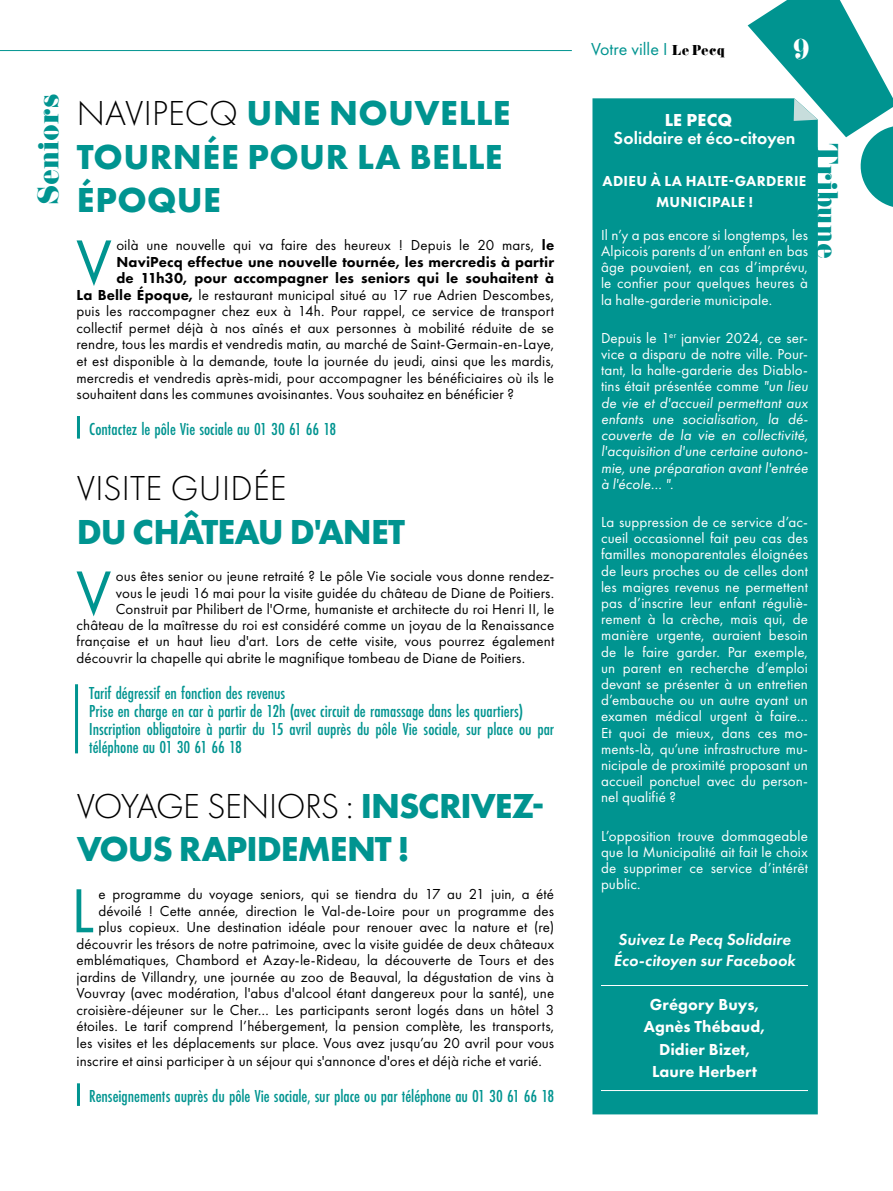
<style>
.page{position:relative;width:893px;height:1191px;background:#fff}
.page>*{position:absolute;margin:0;border:0;box-sizing:border-box;transform-origin:0 0}
.t1{font:64.5px "Futura PT";color:#009490}
.t2{font:63.6px "Futura PT";color:#009490}
.t3{font:700 36px/43.5px "Futura PT";color:#009490}
.t4{font:700 36px/43.5px "Futura PT";letter-spacing:-.025em;color:#009490}
.t5{font:700 36px "Futura PT";letter-spacing:-.03em;color:#009490}
.t6{font:300 36px "Futura PT";letter-spacing:.005em;color:#000}
.t7{font:31.5px "Didoni URWD";letter-spacing:-.005em;color:#009490}
.t8{font:31.5px "Didoni URWD";color:#fff}
.t9{font:500 18px/18px "Futura PT Cond";letter-spacing:-.005em;color:#009490}
.t10{font:600 18px "Futura PT";letter-spacing:.005em;color:#fff}
.t11{font:18px "Futura PT";color:#009490}
.t12{font:700 18px "Futura PT";letter-spacing:.015em;color:#fff}
.t13{font:800 16.5px/22.5px "Futura PT";letter-spacing:.005em;color:#fff;text-align:center}
.t14{font:italic 600 16.5px/21.6px "Futura PT";letter-spacing:.005em;color:#fff}
.t15{font:15px/16.5px "Futura PT";letter-spacing:.005em;color:#000;text-align:right}
.t16{font:15px/16.2px "Futura PT";letter-spacing:.01em;color:#fff;text-align:justify}
.t17{font:italic 15px/16.2px "Futura PT";letter-spacing:.005em;color:#fff;text-align:justify}
.t18{font:800 15px "Futura PT";letter-spacing:.01em;color:#000}
.t19{font:800 15px/21px "Futura PT";letter-spacing:.02em;color:#fff;text-align:center}
.s1{font-weight:300;color:#000}
.s2{font-weight:800}
.s3{font-family:"Didoni URWD";font-size:15px;color:#000}
.s4{font-style:normal}
</style>
<div class="page">
<hr style="left:0;top:50px;width:572px;height:1px;background:#009490">
<div style="left:592px;top:98px;width:226px;height:1016px;background:#009490"></div>
<hr style="left:601px;top:985px;width:207px;height:1px;background:#fff">
<hr style="left:601px;top:1090px;width:207px;height:1px;background:#fff">
<svg style="left:748px;top:0;width:145px;height:214px"></svg>
<hr style="left:75px;top:684px;width:3px;height:69px;background:#009490">
<hr style="left:77px;top:416px;width:3px;height:22px;background:#009490">
<hr style="left:77px;top:1083px;width:3px;height:23px;background:#009490">
<h3 class="t7" style="left:29px;top:205px;width:113px;rotate:-90deg">Seniors</h3>
<h3 class="t3" style="left:77px;top:91px;width:435px"><span class="s1">NAVIPECQ</span> UNE NOUVELLE<br>TOURNÉE POUR LA BELLE<br>ÉPOQUE</h3>
<h1 class="t1" style="left:76px;top:224px;width:37px">V</h1>
<p class="t15" style="left:116px;top:237px;width:439px">oilà une nouvelle qui va faire des heureux ! Depuis le 20 mars, <span class="s2">le</span></p>
<p class="t18" style="left:116px;top:252px;width:439px">NaviPecq effectue une nouvelle tournée, les mercredis à partir</p>
<p class="t18" style="left:116px;top:269px;width:439px">de 11h30, pour accompagner les seniors qui le souhaitent à</p>
<p class="t15" style="left:77px;top:287px;width:479px"><span class="s2">La Belle Époque,</span> le restaurant municipal situé au 17 rue Adrien Descombes,</p>
<p class="t15" style="left:77px;top:303px;width:479px">puis les raccompagner chez eux à 14h. Pour rappel, ce service de transport</p>
<p class="t15" style="left:77px;top:320px;width:479px">collectif permet déjà à nos aînés et aux personnes à mobilité réduite de se</p>
<p class="t15" style="left:77px;top:336px;width:479px">rendre, tous les mardis et vendredis matin, au marché de Saint-Germain-en-Laye,</p>
<p class="t15" style="left:77px;top:353px;width:479px">et est disponible à la demande, toute la journée du jeudi, ainsi que les mardis,</p>
<p class="t15" style="left:77px;top:369px;width:479px">mercredis et vendredis après-midi, pour accompagner les bénéficiaires où ils le</p>
<p class="t15" style="left:77px;top:386px;width:439px">souhaitent dans les communes avoisinantes. Vous souhaitez en bénéficier ?</p>
<p class="t9" style="left:89px;top:420px;width:249px">Contactez le pôle Vie sociale au 01 30 61 66 18</p>
<h3 class="t6" style="left:77px;top:468px;width:211px">VISITE GUIDÉE</h3>
<h3 class="t5" style="left:77px;top:508px;width:330px">DU CHÂTEAU D'ANET</h3>
<h2 class="t2" style="left:76px;top:555px;width:37px">V</h2>
<p class="t15" style="left:116px;top:568px;width:440px">ous êtes senior ou jeune retraité ? Le pôle Vie sociale vous donne rendez-</p>
<p class="t15" style="left:116px;top:584px;width:440px">vous le jeudi 16 mai pour la visite guidée du château de Diane de Poitiers.</p>
<p class="t15" style="left:116px;top:600px;width:440px">Construit par Philibert de l'Orme, humaniste et architecte du roi Henri II, le</p>
<p class="t15" style="left:77px;top:617px;width:479px">château de la maîtresse du roi est considéré comme un joyau de la Renaissance</p>
<p class="t15" style="left:77px;top:633px;width:479px">française et un haut lieu d'art. Lors de cette visite, vous pourrez également</p>
<p class="t15" style="left:77px;top:649px;width:450px">découvrir la chapelle qui abrite le magnifique tombeau de Diane de Poitiers.</p>
<p class="t9" style="left:89px;top:683px;width:466px">Tarif dégressif en fonction des revenus<br>Prise en charge en car à partir de 12h (avec circuit de ramassage dans les quartiers)<br>Inscription obligatoire à partir du 15 avril auprès du pôle Vie sociale, sur place ou par téléphone au 01 30 61 66 18</p>
<h3 class="t4" style="left:77px;top:783px;width:469px"><span class="s1">VOYAGE SENIORS :</span> INSCRIVEZ-<br>VOUS RAPIDEMENT !</h3>
<h1 class="t1" style="left:71px;top:872px;width:25px">L</h1>
<p class="t15" style="left:77px;top:886px;width:479px">e programme du voyage seniors, qui se tiendra du 17 au 21 juin, a été dévoilé ! Cette année, direction le Val-de-Loire pour un programme des plus copieux. Une destination idéale pour renouer avec la nature et (re) découvrir les trésors de notre patrimoine, avec la visite guidée de deux châteaux emblématiques, Chambord et Azay-le-Rideau, la découverte de Tours et des jardins de Villandry, une journée au zoo de Beauval, la dégustation de vins à Vouvray (avec modération, l'abus d'alcool étant dangereux pour la santé), une croisière-déjeuner sur le Cher… Les participants seront logés dans un hôtel 3 étoiles. Le tarif comprend l’hébergement, la pension complète, les transports, les visites et les déplacements sur place. Vous avez jusqu’au 20 avril pour vous</p>
<p class="t15" style="left:77px;top:1052px;width:467px">inscrire et ainsi participer à un séjour qui s'annonce d'ores et déjà riche et varié.</p>
<p class="t9" style="left:89px;top:1086px;width:466px">Renseignements auprès du pôle Vie sociale, sur place ou par téléphone au 01 30 61 66 18</p>
<p class="t11" style="left:591px;top:38px;width:135px">Votre ville І <span class="s3">Le Pecq</span></p>
<h3 class="t8" style="left:792px;top:29px;width:19px">9</h3>
<p class="t12" style="left:665px;top:108px;width:69px">LE PECQ</p>
<p class="t10" style="left:614px;top:127px;width:183px">Solidaire et éco-citoyen</p>
<p class="t19" style="left:602px;top:170px;width:205px">ADIEU À LA HALTE-GARDERIE<br>MUNICIPALE !</p>
<p class="t16" style="left:601px;top:227px;width:209px">Il n’y a pas encore si longtemps, les Alpicois parents d’un enfant en bas âge pouvaient, en cas d’imprévu, le confier pour quelques heures à la halte-garderie municipale.</p>
<p class="t17" style="left:601px;top:330px;width:209px"><span class="s4">Depuis le 1</span><sup>er</sup> <span class="s4">janvier 2024, ce ser&shy;vice a disparu de notre ville. Pour&shy;tant, la halte-garderie des Diablo&shy;tins était présentée comme</span> "un lieu de vie et d'accueil permettant aux enfants une socialisation, la dé&shy;couverte de la vie en collectivité, l'acquisition d'une certaine autono&shy;mie, une préparation avant l'entrée à l'école… ".</p>
<p class="t16" style="left:601px;top:514px;width:209px">La suppression de ce service d’ac&shy;cueil occasionnel fait peu cas des familles monoparentales éloignées de leurs proches ou de celles dont les maigres revenus ne permettent pas d’inscrire leur enfant réguliè&shy;rement à la crèche, mais qui, de manière urgente, auraient besoin de le faire garder. Par exemple, un parent en recherche d’emploi devant se présenter à un entretien d’embauche ou un autre ayant un examen médical urgent à faire… Et quoi de mieux, dans ces mo&shy;ments-là, qu’une infrastructure mu&shy;nicipale de proximité proposant un accueil ponctuel avec du person&shy;nel qualifié ?</p>
<p class="t16" style="left:601px;top:827px;width:209px">L’opposition trouve dommageable que la Municipalité ait fait le choix de supprimer ce service d’intérêt public.</p>
<p class="t14" style="left:613px;top:928px;width:184px">Suivez Le Pecq Solidaire<br>Éco-citoyen sur Facebook</p>
<p class="t13" style="left:644px;top:992px;width:123px">Grégory Buys,<br>Agnès Thébaud,<br>Didier Bizet,<br>Laure Herbert</p>
<h3 class="t7" style="left:846px;top:143px;width:118px;rotate:90deg">Tribune</h3>
</div>
